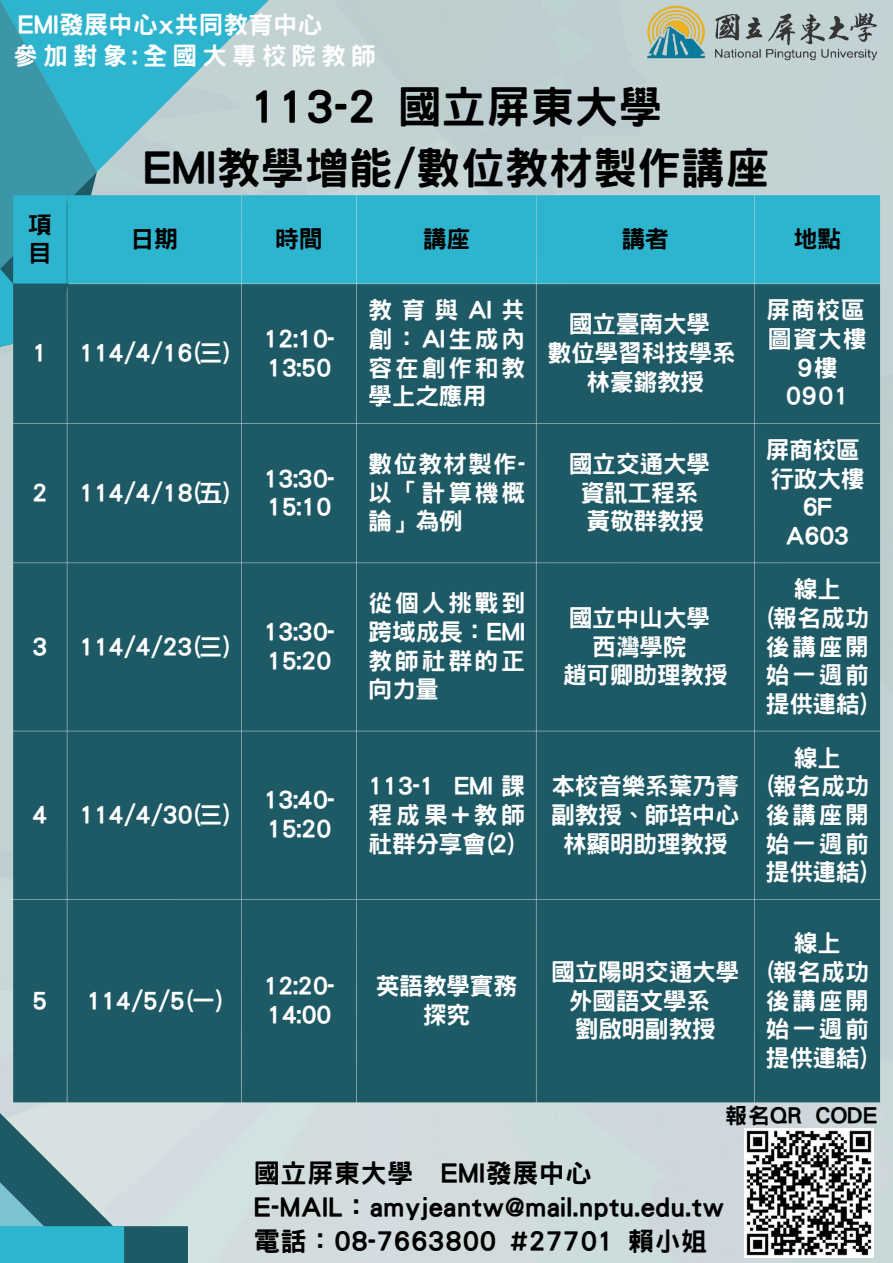
<style>
.page{position:relative;width:893px;height:1263px;background:#fff}
.page>*{position:absolute;margin:0;border:0;box-sizing:border-box;transform-origin:0 0}
.t1{font:800 44.1px/61.3px "Han Wang Hei";color:#000;text-align:center}
.t2{font:800 26.25px/33.8px "Han Wang Hei";letter-spacing:.015em;color:#000}
.t3{font:800 24.75px "Han Wang Hei";color:#fdfdfd}
.t4{font:800 24.75px "Han Wang Hei";letter-spacing:.205em;color:#fdfdfd}
.t5{font:800 24px/28.7px "Han Wang Hei";letter-spacing:-.02em;color:#fff;text-align:justify}
.t6{font:800 24px/28.7px "Han Wang Hei";letter-spacing:-.02em;color:#000}
.t7{font:800 24px/28.7px "Han Wang Hei";letter-spacing:.04em;color:#fff;text-align:center}
.t8{font:800 22.05px "Han Wang Hei";letter-spacing:.015em;color:#000}
</style>
<div class="page">
<div style="left:97px;top:172px;width:172px;height:23px;background:#becdd2"></div>
<svg style="left:97px;top:0;width:172px;height:172px;background:#77c2d0"></svg>
<svg style="left:0;top:0;width:97px;height:347px;background:#35a2b8"></svg>
<svg style="left:124px;top:1102px;width:64px;height:161px;background:#aac0c4"></svg>
<svg style="left:0;top:968px;width:124px;height:295px;background:#7db2bc"></svg>
<div style="left:13px;top:195px;width:867px;height:89px;background:#2db4cf"></div>
<div style="left:13px;top:284px;width:867px;height:818px;background:#1e5a66"></div>
<img style="left:746px;top:1130px;width:126px;height:126px">
<img style="left:631px;top:0;width:262px;height:100px">
<p class="t3" style="left:18px;top:13px;width:306px">EMI發展中心x共同教育中心</p>
<p class="t4" style="left:13px;top:43px;width:364px">參加對象:全國大專校院教師</p>
<p class="t6" style="left:28px;top:210px;width:25px">項目</p>
<p class="t1" style="left:143px;top:76px;width:627px">113-2 國立屏東大學<br>EMI教學增能/數位教材製作講座</p>
<p class="t6" style="left:130px;top:224px;width:49px">日期</p>
<h2 class="t6" style="left:275px;top:224px;width:49px">時間</h2>
<h2 class="t6" style="left:423px;top:224px;width:49px">講座</h2>
<h1 class="t6" style="left:621px;top:224px;width:49px">講者</h1>
<p class="t6" style="left:793px;top:224px;width:49px">地點</p>
<p class="t5" style="left:32px;top:338px;width:17px">1</p>
<p class="t5" style="left:79px;top:338px;width:152px">114/4/16(三)</p>
<p class="t5" style="left:263px;top:324px;width:72px">12:10-<br>13:50</p>
<p class="t5" style="left:32px;top:478px;width:17px">2</p>
<p class="t5" style="left:79px;top:478px;width:152px">114/4/18(五)</p>
<p class="t5" style="left:263px;top:464px;width:72px">13:30-<br>15:10</p>
<p class="t5" style="left:32px;top:632px;width:17px">3</p>
<p class="t5" style="left:79px;top:632px;width:152px">114/4/23(三)</p>
<p class="t5" style="left:263px;top:617px;width:72px">13:30-<br>15:20</p>
<p class="t5" style="left:32px;top:800px;width:17px">4</p>
<p class="t5" style="left:79px;top:800px;width:152px">114/4/30(三)</p>
<p class="t5" style="left:263px;top:786px;width:72px">13:40-<br>15:20</p>
<p class="t5" style="left:368px;top:296px;width:158px">教育與AI共創：AI生成內容在創作和教學上之應用</p>
<p class="t5" style="left:569px;top:310px;width:143px">國立臺南大學</p>
<p class="t5" style="left:547px;top:338px;width:190px">數位學習科技學系</p>
<p class="t5" style="left:586px;top:367px;width:119px">林豪鏘教授</p>
<p class="t5" style="left:368px;top:449px;width:158px">數位教材製作-以「計算機概論」為例</p>
<p class="t5" style="left:569px;top:449px;width:143px">國立交通大學</p>
<p class="t5" style="left:580px;top:478px;width:119px">資訊工程系</p>
<p class="t5" style="left:586px;top:507px;width:119px">黃敬群教授</p>
<p class="t5" style="left:368px;top:589px;width:158px">從個人挑戰到跨域成長：EMI教師社群的正向力量</p>
<p class="t5" style="left:569px;top:603px;width:143px">國立中山大學</p>
<p class="t5" style="left:592px;top:632px;width:96px">西灣學院</p>
<p class="t5" style="left:563px;top:661px;width:166px">趙可卿助理教授</p>
<p class="t5" style="left:368px;top:772px;width:158px">113-1 EMI 課程成果+教師社群分享會(2)</p>
<p class="t5" style="left:551px;top:772px;width:190px;text-align:center">本校音樂系葉乃菁副教授、師培中心林顯明助理教授</p>
<p class="t5" style="left:32px;top:986px;width:17px">5</p>
<p class="t5" style="left:86px;top:986px;width:137px">114/5/5(一)</p>
<p class="t5" style="left:263px;top:971px;width:72px">12:20-<br>14:00</p>
<p class="t5" style="left:376px;top:971px;width:143px;text-align:center">英語教學實務探究</p>
<p class="t5" style="left:551px;top:957px;width:190px;text-align:center">國立陽明交通大學外國語文學系</p>
<p class="t5" style="left:574px;top:1015px;width:143px">劉啟明副教授</p>
<p class="t5" style="left:766px;top:296px;width:100px">屏商校區</p>
<p class="t7" style="left:768px;top:324px;width:100px">圖資大樓<br>9樓<br>0901</p>
<p class="t5" style="left:765px;top:435px;width:96px">屏商校區</p>
<p class="t5" style="left:770px;top:464px;width:96px;text-align:center">行政大樓<br>6F<br>A603</p>
<p class="t5" style="left:793px;top:575px;width:49px">線上</p>
<p class="t5" style="left:765px;top:603px;width:105px">(報名成功後講座開始一週前提供連結)</p>
<p class="t5" style="left:793px;top:743px;width:49px">線上</p>
<p class="t5" style="left:765px;top:772px;width:105px">(報名成功後講座開始一週前提供連結)</p>
<p class="t5" style="left:793px;top:929px;width:49px">線上</p>
<p class="t5" style="left:765px;top:957px;width:105px">(報名成功後講座開始一週前提供連結)</p>
<p class="t8" style="left:725px;top:1104px;width:154px">報名QR CODE</p>
<p class="t2" style="left:254px;top:1156px;width:472px">國立屏東大學 EMI發展中心<br>E-MAIL：amyjeantw@mail.nptu.edu.tw電話：08-7663800 #27701 賴小姐</p>
</div>
